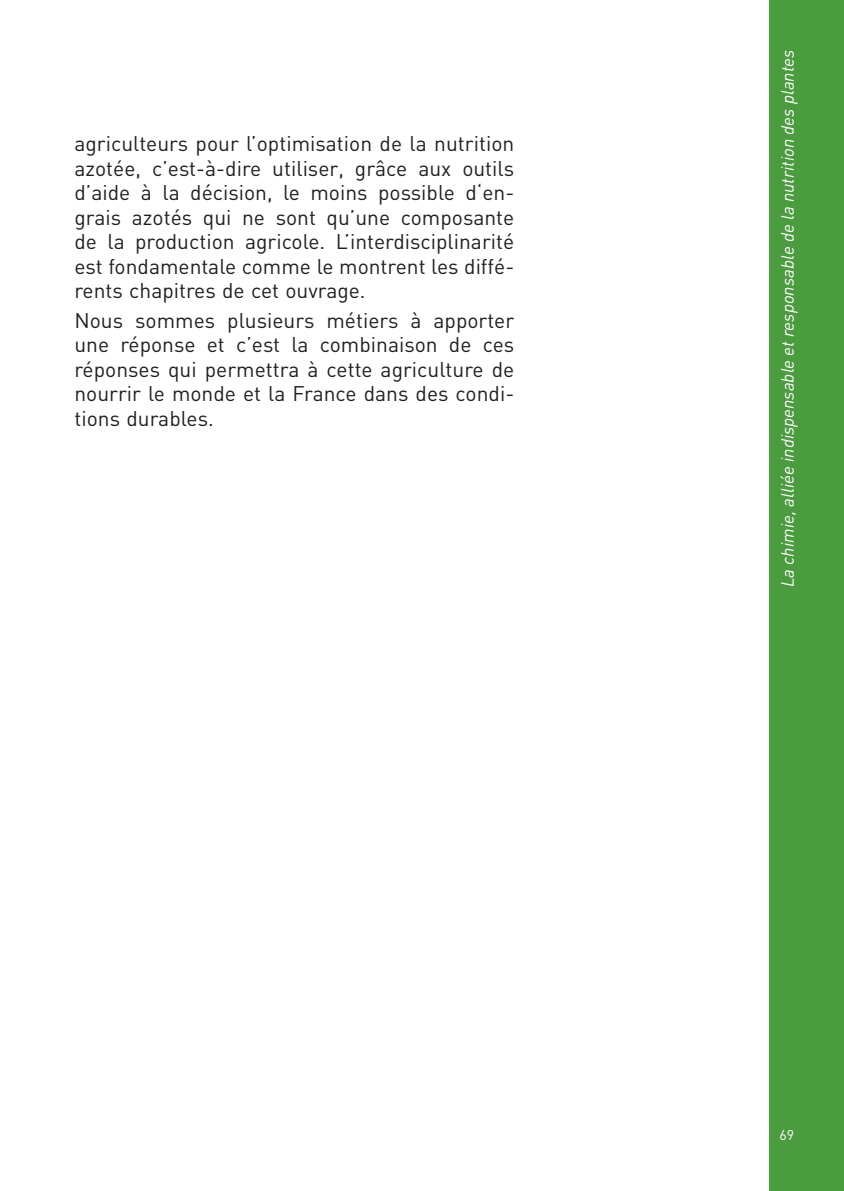
<style>
.page{position:relative;width:844px;height:1191px;background:#fff}
.page>*{position:absolute;margin:0;border:0;box-sizing:border-box;transform-origin:0 0}
.Conclusion_texte{font:21px/24.5px "DIN";color:#231f20;text-align:justify}
.t1{font:italic 17.5px "DIN";color:#fff}
.t2{font:14px "DIN";color:#fff}
</style>
<div class="page">
<div style="left:769px;top:0;width:74px;height:1191px;background:#4b9b3f"></div>
<p class="Conclusion_texte" style="left:74px;top:131px;width:441px">agriculteurs pour l’optimisation de la nutrition azotée, c’est-à-dire utiliser, grâce aux outils d’aide à la décision, le moins possible d‘en&shy;grais azotés qui ne sont qu’une composante de la production agricole. L’interdisciplinarité est fondamentale comme le montrent les diffé&shy;rents chapitres de cet ouvrage.</p>
<p class="Conclusion_texte" style="left:74px;top:307px;width:441px">Nous sommes plusieurs métiers à apporter une réponse et c’est la combinaison de ces réponses qui permettra à cette agriculture de nourrir le monde et la France dans des condi&shy;tions durables.</p>
<p class="t1" style="left:776px;top:587px;width:539px;rotate:-90deg">La chimie, alliée indispensable et responsable de la nutrition des plantes</p>
<p class="t2" style="left:779px;top:1125px;width:16px">69</p>
</div>
